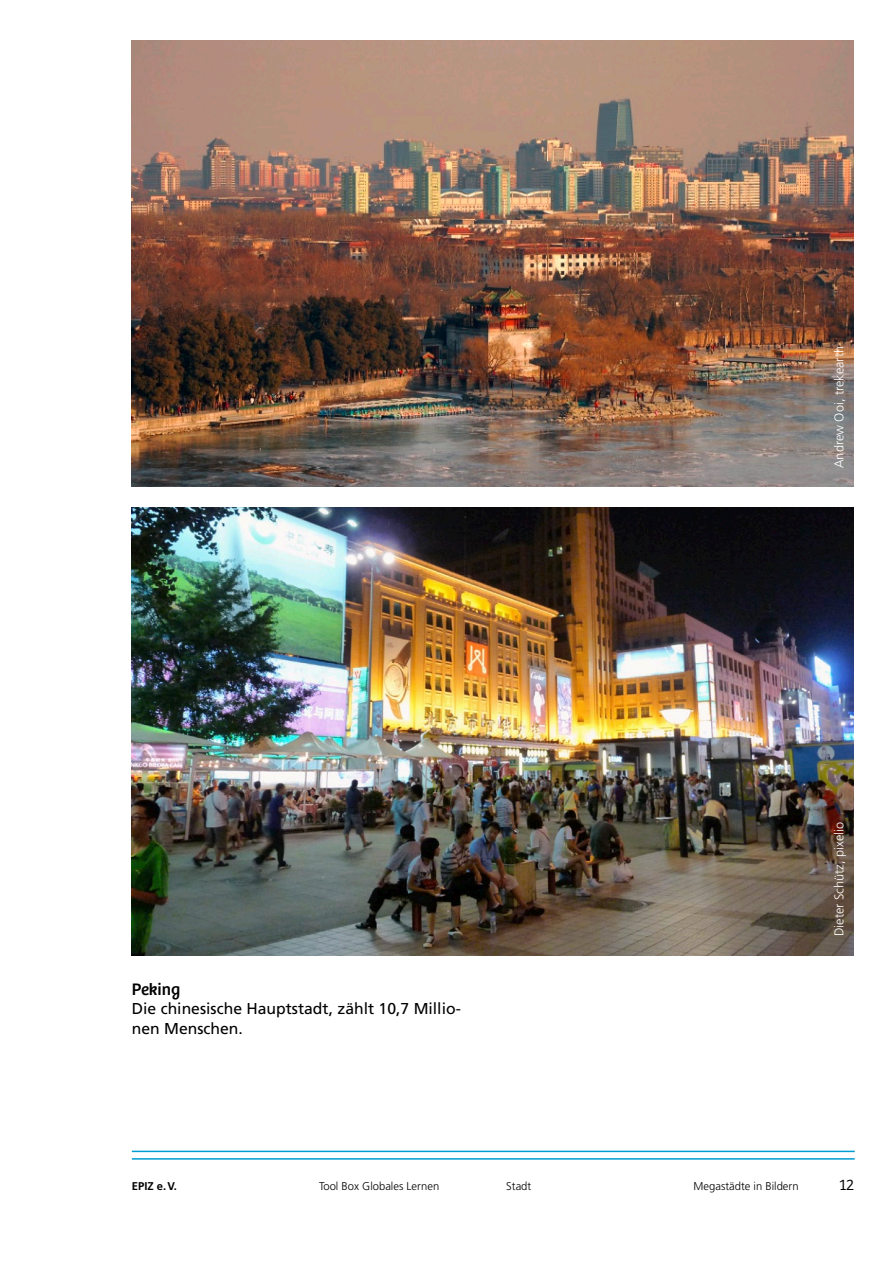
<style>
.page{position:relative;width:893px;height:1263px;background:#fff}
.page>*{position:absolute;margin:0;border:0;box-sizing:border-box;transform-origin:0 0}
.t1{font:17.25px "Bree";color:#000}
.t2{font:15.75px/19.5px "Frutiger";color:#000}
.t3{font:300 15.75px "Bree";color:#000}
.t4{font:300 12.75px "Frutiger";color:#fff}
.t5{font:300 11.25px "Frutiger";color:#000}
.t6{font:700 11.25px "Frutiger";color:#000}
</style>
<div class="page">
<hr style="left:132px;top:1158px;width:723px;height:1px;background:#009cd2">
<hr style="left:132px;top:1150px;width:723px;height:2px;background:#009cd2">
<img style="left:132px;top:507px;width:722px;height:449px">
<img style="left:132px;top:40px;width:722px;height:447px">
<p class="t4" style="left:832px;top:468px;width:124px;rotate:-90deg">Andrew Ooi, trekearth</p>
<p class="t1" style="left:132px;top:978px;width:50px">Peking</p>
<p class="t2" style="left:132px;top:999px;width:331px">Die chinesische Hauptstadt, zählt 10,7 Millio&shy;nen Menschen.</p>
<p class="t4" style="left:832px;top:936px;width:116px;rotate:-90deg">Dieter Schütz, pixelio</p>
<p class="t6" style="left:132px;top:1179px;width:46px">EPIZ e.V.</p>
<p class="t5" style="left:319px;top:1179px;width:122px">Tool Box Globales Lernen</p>
<p class="t5" style="left:506px;top:1179px;width:26px">Stadt</p>
<p class="t3" style="left:839px;top:1175px;width:16px">12</p>
<p class="t5" style="left:693px;top:1179px;width:107px">Megastädte in Bildern</p>
</div>
